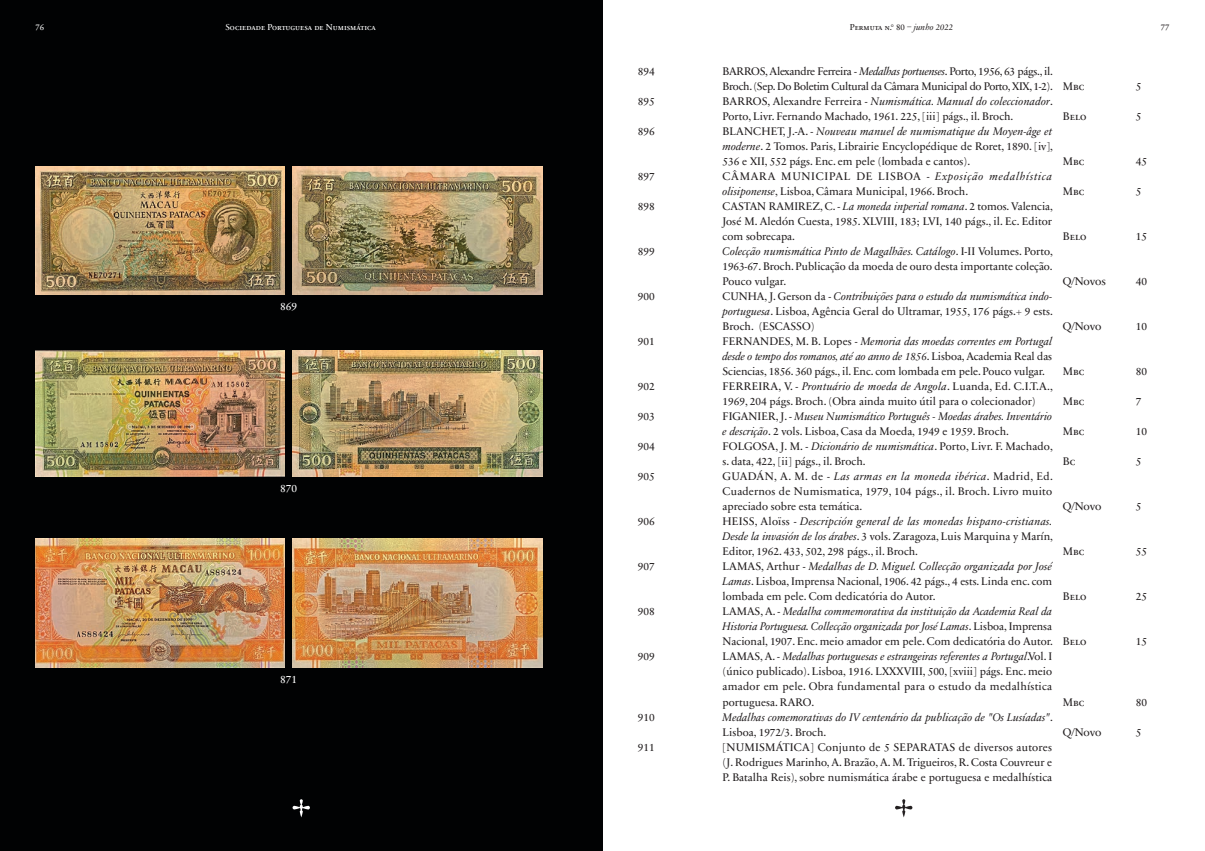
<style>
.page{position:relative;width:1205px;height:851px;background:#fff}
.page>*{position:absolute;margin:0;border:0;box-sizing:border-box;transform-origin:0 0}
.txt_base{font:11.25px/15px "Sabon Next LT Pro";color:#231f20;text-align:justify}
.txt_base-2{font:italic 11.25px/15px "Sabon Next LT Pro";color:#231f20}
.txt_base-3{font:11.25px/15px "Sabon Next LT Pro";letter-spacing:-.03em;color:#231f20}
.txt_base-4{font:11.25px/15px "Sabon Next LT Pro";letter-spacing:.055em;color:#231f20}
.txt_base-5{font:11.25px "Sabon Next LT Pro";color:#fff}
.t1{font:8.75px "Sabon Next LT Pro";color:#fff}
.t2{font:8.75px "Sabon Next LT Pro";color:#231f20}
.s1{font-style:italic}
.s2{font-style:normal}
</style>
<div class="page">
<svg style="left:895px;top:799px;width:17px;height:18px"></svg>
<div style="left:0;top:0;width:602px;height:850px;background:#010203"></div>
<svg style="left:292px;top:799px;width:18px;height:18px"></svg>
<img style="left:35px;top:167px;width:250px;height:128px">
<img style="left:293px;top:167px;width:249px;height:128px">
<img style="left:35px;top:350px;width:250px;height:126px">
<img style="left:293px;top:350px;width:249px;height:126px">
<img style="left:35px;top:538px;width:250px;height:129px">
<img style="left:293px;top:538px;width:249px;height:129px">
<p class="t1" style="left:35px;top:20px;width:10px">76</p>
<p class="t1" style="left:225px;top:20px;width:152px">Sociedade Portuguesa de Numismática</p>
<p class="t2" style="left:850px;top:20px;width:105px">Permuta n.° 80 – <span class="s1">junho 2022</span></p>
<p class="t2" style="left:1161px;top:20px;width:10px">77</p>
<p class="txt_base" style="left:638px;top:63px;width:18px">894</p>
<p class="txt_base" style="left:638px;top:93px;width:18px">895</p>
<p class="txt_base" style="left:638px;top:123px;width:18px">896</p>
<p class="txt_base" style="left:638px;top:168px;width:18px">897</p>
<p class="txt_base" style="left:638px;top:198px;width:18px">898</p>
<p class="txt_base" style="left:638px;top:243px;width:18px">899</p>
<p class="txt_base" style="left:638px;top:288px;width:18px">900</p>
<p class="txt_base" style="left:638px;top:333px;width:18px">901</p>
<p class="txt_base" style="left:638px;top:378px;width:18px">902</p>
<p class="txt_base" style="left:638px;top:408px;width:18px">903</p>
<p class="txt_base" style="left:638px;top:438px;width:18px">904</p>
<p class="txt_base" style="left:638px;top:468px;width:18px">905</p>
<p class="txt_base" style="left:638px;top:513px;width:18px">906</p>
<p class="txt_base" style="left:638px;top:558px;width:18px">907</p>
<p class="txt_base" style="left:638px;top:603px;width:18px">908</p>
<p class="txt_base" style="left:638px;top:648px;width:18px">909</p>
<p class="txt_base-3" style="left:722px;top:63px;width:332px">BARROS, Alexandre Ferreira - <span class="s1">Medalhas portuenses</span>. Porto, 1956, 63 págs., il.<br>Broch. (Sep. Do Boletim Cultural da Câmara Municipal do Porto, XIX, 1-2).</p>
<p class="txt_base" style="left:722px;top:93px;width:332px">BARROS, Alexandre Ferreira - <span class="s1">Numismática. Manual do coleccionador</span>.<br>Porto, Livr. Fernando Machado, 1961. 225, [iii] págs., il. Broch.</p>
<p class="txt_base" style="left:722px;top:123px;width:332px">BLANCHET, J.-A. - <span class="s1">Nouveau manuel de numismatique du Moyen-âge et moderne</span>. 2 Tomos. Paris, Librairie Encyclopédique de Roret, 1890. [iv], 536 e XII, 552 págs. Enc. em pele (lombada e cantos).</p>
<p class="txt_base-4" style="left:722px;top:168px;width:331px">CÂMARA MUNICIPAL DE LISBOA - <span class="s1">Exposição medalhística olisiponense</span>, Lisboa, Câmara Municipal, 1966. Broch.</p>
<p class="txt_base" style="left:722px;top:198px;width:332px">CASTAN RAMIREZ, C. - <span class="s1">La moneda inperial romana</span>. 2 tomos. Valencia, José M. Aledón Cuesta, 1985. XLVIII, 183; LVI, 140 págs., il. Ec. Editor com sobrecapa.</p>
<p class="txt_base" style="left:722px;top:243px;width:332px"><span class="s1">Colecção numismática Pinto de Magalhães. Catálogo</span>. I-II Volumes. Porto, 1963-67. Broch. Publicação da moeda de ouro desta importante coleção.<br>Pouco vulgar.</p>
<p class="txt_base" style="left:722px;top:288px;width:332px">CUNHA, J. Gerson da - <span class="s1">Contribuições para o estudo da numismática indo&shy;portuguesa</span>. Lisboa, Agência Geral do Ultramar, 1955, 176 págs.+ 9 ests.<br>Broch. (ESCASSO)</p>
<p class="txt_base" style="left:722px;top:333px;width:331px">FERNANDES, M. B. Lopes - <span class="s1">Memoria das moedas correntes em Portugal desde o tempo dos romanos, até ao anno de 1856</span>. Lisboa, Academia Real das Sciencias, 1856. 360 págs., il. Enc. com lombada em pele. Pouco vulgar.</p>
<p class="txt_base" style="left:722px;top:378px;width:332px">FERREIRA, V. - <span class="s1">Prontuário de moeda de Angola</span>. Luanda, Ed. C.I.T.A.,<br>1969, 204 págs. Broch. (Obra ainda muito útil para o colecionador)</p>
<p class="txt_base-2" style="left:722px;top:408px;width:331px"><span class="s2">FIGANIER, J. -</span> Museu Numismático Português - Moedas árabes. Inventário e descrição<span class="s2">. 2 vols. Lisboa, Casa da Moeda, 1949 e 1959. Broch.</span></p>
<p class="txt_base" style="left:722px;top:438px;width:332px">FOLGOSA, J. M. - <span class="s1">Dicionário de numismática</span>. Porto, Livr. F. Machado, s. data, 422, [ii] págs., il. Broch.</p>
<p class="txt_base" style="left:722px;top:468px;width:332px">GUADÁN, A. M. de - <span class="s1">Las armas en la moneda ibérica</span>. Madrid, Ed.<br>Cuadernos de Numismatica, 1979, 104 págs., il. Broch. Livro muito apreciado sobre esta temática.</p>
<p class="txt_base" style="left:722px;top:513px;width:332px">HEISS, Aloïss - <span class="s1">Descripción general de las monedas hispano-cristianas.<br>Desde la invasión de los árabes</span>. 3 vols. Zaragoza, Luis Marquina y Marín, Editor, 1962. 433, 502, 298 págs., il. Broch.</p>
<p class="txt_base" style="left:722px;top:558px;width:331px">LAMAS, Arthur - <span class="s1">Medalhas de D. Miguel. Collecção organizada por José Lamas</span>. Lisboa, Imprensa Nacional, 1906. 42 págs., 4 ests. Linda enc. com lombada em pele. Com dedicatória do Autor.</p>
<p class="txt_base-2" style="left:722px;top:603px;width:332px;text-align:justify"><span class="s2">LAMAS, A. -</span> Medalha commemorativa da instituição da Academia Real da Historia Portuguesa. Collecção organizada por José Lamas<span class="s2">. Lisboa, Imprensa Nacional, 1907. Enc. meio amador em pele. Com dedicatória do Autor.</span></p>
<p class="txt_base" style="left:722px;top:648px;width:331px">LAMAS, A. - <span class="s1">Medalhas portuguesas e estrangeiras referentes a Portugal</span>.Vol. I (único publicado). Lisboa, 1916. LXXXVIII, 500, [xviii] págs. Enc. meio amador em pele. Obra fundamental para o estudo da medalhística portuguesa. RARO.</p>
<p class="txt_base-2" style="left:722px;top:708px;width:332px">Medalhas comemorativas do IV centenário da publicação de "Os Lusíadas"<span class="s2">.<br>Lisboa, 1972/3. Broch.</span></p>
<p class="txt_base" style="left:722px;top:738px;width:331px">[NUMISMÁTICA] Conjunto de 5 SEPARATAS de diversos autores (J. Rodrigues Marinho, A. Brazão, A. M. Trigueiros, R. Costa Couvreur e P. Batalha Reis), sobre numismática árabe e portuguesa e medalhística</p>
<p class="txt_base" style="left:1063px;top:78px;width:23px">Mbc</p>
<p class="txt_base" style="left:1063px;top:108px;width:25px">Belo</p>
<p class="txt_base" style="left:1063px;top:153px;width:23px">Mbc</p>
<p class="txt_base" style="left:1063px;top:183px;width:23px">Mbc</p>
<p class="txt_base" style="left:1063px;top:228px;width:25px">Belo</p>
<p class="txt_base" style="left:1063px;top:273px;width:45px">Q/Novos</p>
<p class="txt_base" style="left:1063px;top:318px;width:40px">Q/Novo</p>
<p class="txt_base" style="left:1063px;top:363px;width:23px">Mbc</p>
<p class="txt_base" style="left:1063px;top:393px;width:23px">Mbc</p>
<p class="txt_base" style="left:1063px;top:423px;width:23px">Mbc</p>
<p class="txt_base" style="left:1063px;top:453px;width:14px">Bc</p>
<p class="txt_base" style="left:1063px;top:498px;width:40px">Q/Novo</p>
<p class="txt_base" style="left:1063px;top:543px;width:23px">Mbc</p>
<p class="txt_base" style="left:1063px;top:588px;width:25px">Belo</p>
<p class="txt_base" style="left:1063px;top:633px;width:25px">Belo</p>
<p class="txt_base" style="left:1136px;top:78px;width:7px">5</p>
<p class="txt_base" style="left:1136px;top:108px;width:7px">5</p>
<p class="txt_base" style="left:1136px;top:153px;width:13px">45</p>
<p class="txt_base" style="left:1136px;top:183px;width:7px">5</p>
<p class="txt_base" style="left:1136px;top:228px;width:13px">15</p>
<p class="txt_base" style="left:1136px;top:273px;width:13px">40</p>
<p class="txt_base" style="left:1136px;top:318px;width:13px">10</p>
<p class="txt_base" style="left:1136px;top:363px;width:13px">80</p>
<p class="txt_base" style="left:1136px;top:393px;width:7px">7</p>
<p class="txt_base" style="left:1136px;top:423px;width:13px">10</p>
<p class="txt_base" style="left:1136px;top:453px;width:7px">5</p>
<p class="txt_base" style="left:1136px;top:498px;width:7px">5</p>
<p class="txt_base" style="left:1136px;top:543px;width:13px">55</p>
<p class="txt_base" style="left:1136px;top:588px;width:13px">25</p>
<p class="txt_base" style="left:1136px;top:633px;width:13px">15</p>
<p class="txt_base-5" style="left:280px;top:298px;width:18px">869</p>
<p class="txt_base-5" style="left:280px;top:479px;width:18px">870</p>
<p class="txt_base-5" style="left:280px;top:670px;width:18px">871</p>
<p class="txt_base" style="left:1063px;top:693px;width:23px">Mbc</p>
<p class="txt_base" style="left:1063px;top:723px;width:40px">Q/Novo</p>
<p class="txt_base" style="left:1136px;top:693px;width:13px">80</p>
<p class="txt_base" style="left:1136px;top:723px;width:7px">5</p>
<p class="txt_base" style="left:638px;top:708px;width:18px">910</p>
<p class="txt_base" style="left:638px;top:738px;width:18px">911</p>
</div>
